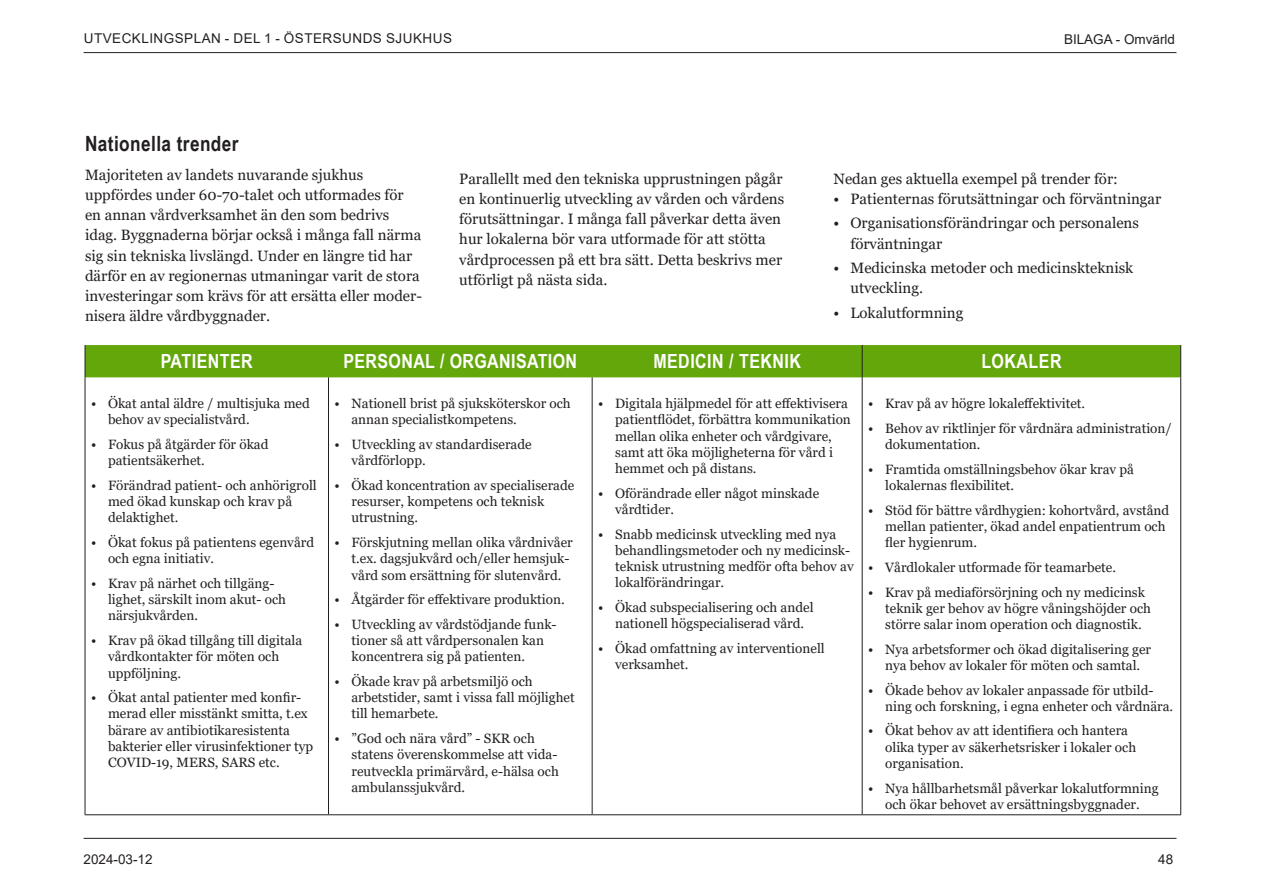
<style>
.page{position:relative;width:1263px;height:893px;background:#fff}
.page>*{position:absolute;margin:0;border:0;box-sizing:border-box;transform-origin:0 0}
.Underrubrik_1{font:700 21px "Arial Narrow";letter-spacing:.02em;color:#231f20}
.Underrubrik_1-2{font:700 19.5px "Arial Narrow";letter-spacing:.025em;color:#fff}
.Brödtext{font:15px/20.2px "Georgia";color:#231f20}
.t1{font:13.5px/16.2px "Georgia";color:#231f20}
.t2{font:13.5px "Arial";letter-spacing:.035em;color:#231f20}
.t3{font:13.5px "Arial";color:#231f20}
</style>
<div class="page">
<hr style="left:84px;top:52px;width:1092px;height:1px;background:#231f20">
<hr style="left:84px;top:838px;width:1092px;height:1px;background:#231f20">
<div style="left:86px;top:345px;width:1094px;height:32px;background:#64a70b"></div>
<hr style="left:862px;top:345px;width:1px;height:32px;background:#231f20">
<hr style="left:85px;top:345px;width:1px;height:32px;background:#231f20">
<hr style="left:1180px;top:345px;width:1px;height:32px;background:#231f20">
<hr style="left:85px;top:377px;width:1px;height:437px;background:#231f20">
<hr style="left:85px;top:814px;width:243px;height:1px;background:#231f20">
<hr style="left:328px;top:377px;width:1px;height:437px;background:#231f20">
<hr style="left:328px;top:814px;width:264px;height:1px;background:#231f20">
<hr style="left:592px;top:377px;width:1px;height:437px;background:#231f20">
<hr style="left:592px;top:814px;width:270px;height:1px;background:#231f20">
<hr style="left:862px;top:377px;width:1px;height:437px;background:#231f20">
<hr style="left:1180px;top:377px;width:1px;height:437px;background:#231f20">
<hr style="left:862px;top:814px;width:319px;height:1px;background:#231f20">
<p class="t2" style="left:84px;top:29px;width:370px">UTVECKLINGSPLAN - DEL 1 - ÖSTERSUNDS SJUKHUS</p>
<p class="t3" style="left:1064px;top:30px;width:113px">BILAGA - Omvärld</p>
<p class="Underrubrik_1" style="left:85px;top:128px;width:155px">Nationella trender</p>
<p class="Brödtext" style="left:85px;top:165px;width:338px">Majoriteten av landets nuvarande sjukhus uppfördes under 60-70-talet och utformades för en annan vårdverksamhet än den som bedrivs idag. Byggnaderna börjar också i många fall närma sig sin tekniska livslängd. Under en längre tid har därför en av regionernas utmaningar varit de stora investeringar som krävs för att ersätta eller moder&shy;nisera äldre vårdbyggnader.</p>
<p class="Underrubrik_1-2" style="left:161px;top:347px;width:94px">PATIENTER</p>
<p class="Underrubrik_1-2" style="left:343px;top:347px;width:235px">PERSONAL / ORGANISATION</p>
<p class="Underrubrik_1-2" style="left:653px;top:347px;width:149px">MEDICIN / TEKNIK</p>
<p class="Underrubrik_1-2" style="left:981px;top:347px;width:82px">LOKALER</p>
<p class="t1" style="left:108px;top:396px;width:203px;text-indent:-17px">• Ökat antal äldre / multisjuka med behov av specialistvård.</p>
<p class="t1" style="left:108px;top:437px;width:162px;text-indent:-17px">• Fokus på åtgärder för ökad patientsäkerhet.</p>
<p class="t1" style="left:108px;top:478px;width:210px;text-indent:-17px">• Förändrad patient- och anhörigroll med ökad kunskap och krav på delaktighet.</p>
<p class="t1" style="left:108px;top:535px;width:208px;text-indent:-17px">• Ökat fokus på patientens egenvård och egna initiativ.</p>
<p class="t1" style="left:108px;top:576px;width:179px;text-indent:-17px">• Krav på närhet och tillgäng&shy;lighet, särskilt inom akut- och närsjukvården.</p>
<p class="t1" style="left:108px;top:633px;width:196px;text-indent:-17px">• Krav på ökad tillgång till digitala vårdkontakter för möten och uppföljning.</p>
<p class="t1" style="left:108px;top:690px;width:207px;text-indent:-17px">• Ökat antal patienter med konfir&shy;merad eller misstänkt smitta, t.ex bärare av antibiotikaresistenta bakterier eller virusinfektioner typ COVID-19, MERS, SARS etc.</p>
<p class="Brödtext" style="left:459px;top:169px;width:326px">Parallellt med den tekniska upprustningen pågår en kontinuerlig utveckling av vården och vårdens förutsättningar. I många fall påverkar detta även hur lokalerna bör vara utformade för att stötta vårdprocessen på ett bra sätt. Detta beskrivs mer utförligt på nästa sida.</p>
<p class="Brödtext" style="left:833px;top:169px;width:286px">Nedan ges aktuella exempel på trender för:</p>
<p class="Brödtext" style="left:833px;top:189px;width:329px">• Patienternas förutsättningar och förväntningar</p>
<p class="Brödtext" style="left:850px;top:213px;width:290px;text-indent:-17px">• Organisationsförändringar och personalens förväntningar</p>
<p class="Brödtext" style="left:850px;top:258px;width:284px;text-indent:-17px">• Medicinska metoder och medicinskteknisk utveckling.</p>
<p class="Brödtext" style="left:833px;top:303px;width:131px">• Lokalutformning</p>
<p class="t1" style="left:868px;top:396px;width:218px">• Krav på av högre lokaleffektivitet.</p>
<p class="t1" style="left:885px;top:420px;width:288px;text-indent:-17px">• Behov av riktlinjer för vårdnära administration/ dokumentation.</p>
<p class="t1" style="left:885px;top:461px;width:250px;text-indent:-17px">• Framtida omställningsbehov ökar krav på lokalernas flexibilitet.</p>
<p class="t1" style="left:885px;top:502px;width:286px;text-indent:-17px">• Stöd för bättre vårdhygien: kohortvård, avstånd mellan patienter, ökad andel enpatientrum och fler hygienrum.</p>
<p class="t1" style="left:868px;top:559px;width:249px">• Vårdlokaler utformade för teamarbete.</p>
<p class="t1" style="left:885px;top:584px;width:267px;text-indent:-17px">• Krav på mediaförsörjning och ny medicinsk teknik ger behov av högre våningshöjder och större salar inom operation och diagnostik.</p>
<p class="t1" style="left:868px;top:641px;width:284px;text-align:center">• Nya arbetsformer och ökad digitalisering ger nya behov av lokaler för möten och samtal.</p>
<p class="t1" style="left:885px;top:682px;width:290px;text-indent:-17px">• Ökade behov av lokaler anpassade för utbild&shy;ning och forskning, i egna enheter och vårdnära.</p>
<p class="t1" style="left:885px;top:723px;width:252px;text-indent:-17px">• Ökat behov av att identifiera och hantera olika typer av säkerhetsrisker i lokaler och organisation.</p>
<p class="t1" style="left:868px;top:780px;width:292px;text-align:center">• Nya hållbarhetsmål påverkar lokalutformning och ökar behovet av ersättningsbyggnader.</p>
<p class="t1" style="left:615px;top:396px;width:237px;text-indent:-17px">• Digitala hjälpmedel för att effektivisera patientflödet, förbättra kommunikation mellan olika enheter och vårdgivare, samt att öka möjligheterna för vård i hemmet och på distans.</p>
<p class="t1" style="left:615px;top:485px;width:205px;text-indent:-17px">• Oförändrade eller något minskade vårdtider.</p>
<p class="t1" style="left:615px;top:526px;width:240px;text-indent:-17px">• Snabb medicinsk utveckling med nya behandlingsmetoder och ny medicinsk&shy;teknisk utrustning medför ofta behov av lokalförändringar.</p>
<p class="t1" style="left:598px;top:599px;width:217px;text-align:center">• Ökad subspecialisering och andel nationell högspecialiserad vård.</p>
<p class="t1" style="left:615px;top:640px;width:211px;text-indent:-17px">• Ökad omfattning av interventionell verksamhet.</p>
<p class="t1" style="left:351px;top:396px;width:221px;text-indent:-17px">• Nationell brist på sjuksköterskor och annan specialistkompetens.</p>
<p class="t1" style="left:351px;top:437px;width:182px;text-indent:-17px">• Utveckling av standardiserade vårdförlopp.</p>
<p class="t1" style="left:351px;top:478px;width:224px;text-indent:-17px">• Ökad koncentration av specialiserade resurser, kompetens och teknisk utrustning.</p>
<p class="t1" style="left:351px;top:535px;width:223px;text-indent:-17px">• Förskjutning mellan olika vårdnivåer t.ex. dagsjukvård och/eller hemsjuk&shy;vård som ersättning för slutenvård.</p>
<p class="t1" style="left:334px;top:592px;width:232px">• Åtgärder för effektivare produktion.</p>
<p class="t1" style="left:351px;top:616px;width:207px;text-indent:-17px">• Utveckling av vårdstödjande funk&shy;tioner så att vårdpersonalen kan koncentrera sig på patienten.</p>
<p class="t1" style="left:351px;top:674px;width:225px;text-indent:-17px">• Ökade krav på arbetsmiljö och arbetstider, samt i vissa fall möjlighet till hemarbete.</p>
<p class="t1" style="left:351px;top:731px;width:209px;text-indent:-17px">• ”God och nära vård” - SKR och statens överenskommelse att vida&shy;reutveckla primärvård, e-hälsa och ambulanssjukvård.</p>
<p class="t2" style="left:84px;top:850px;width:71px">2024-03-12</p>
<p class="t2" style="left:1158px;top:850px;width:17px">48</p>
</div>
